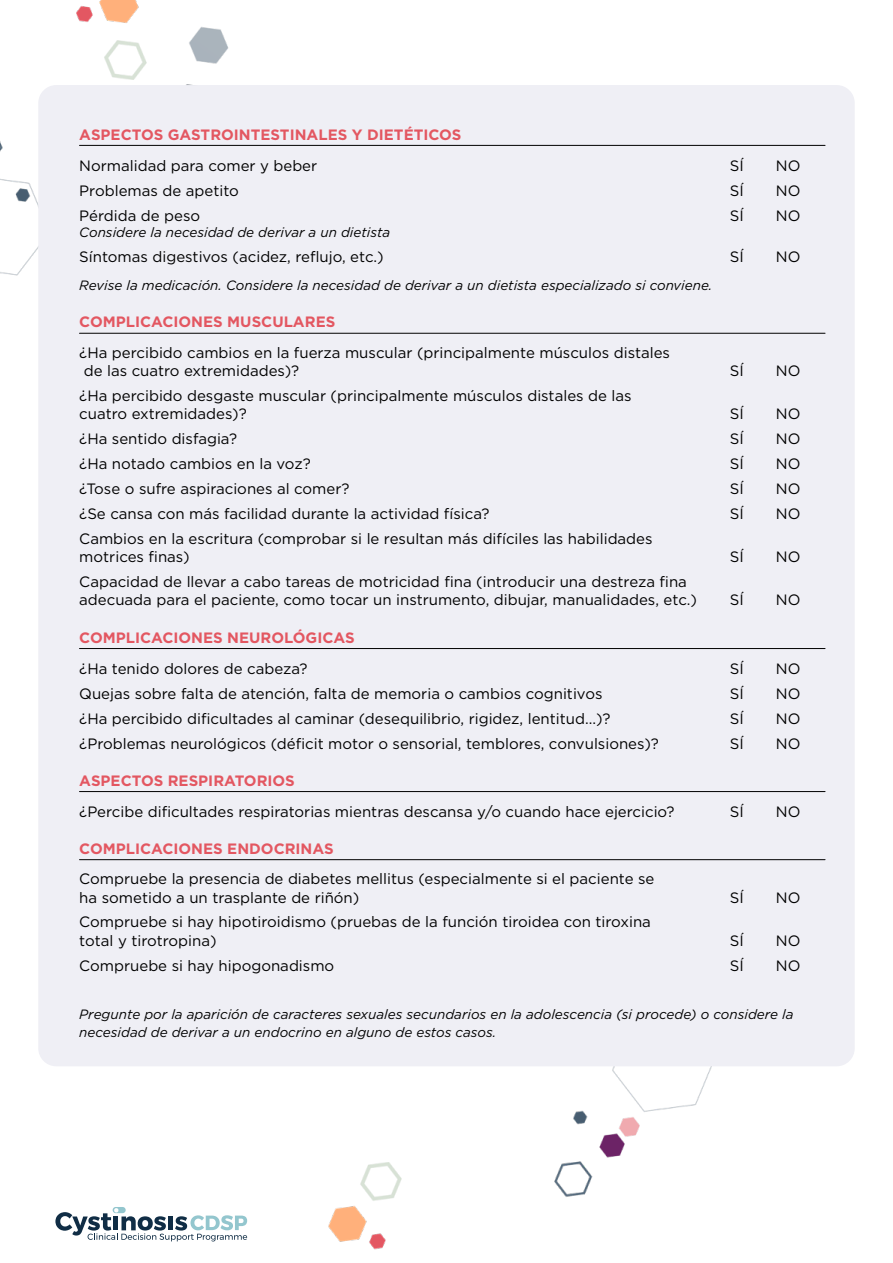
<style>
.page{position:relative;width:893px;height:1263px;background:#fff}
.page>*{position:absolute;margin:0;border:0;box-sizing:border-box;transform-origin:0 0}
.t1{font:15px/18.6px "Gotham";color:#000}
.t2{font:700 15px "Gotham";color:#e35761}
.t3{font:italic 13.5px/18px "Gotham";color:#000}
</style>
<div class="page">
<img style="left:247px;top:1066px;width:465px;height:184px">
<img style="left:0;top:0;width:229px;height:276px">
<svg style="left:55px;top:1207px;width:192px;height:34px"></svg>
<div style="left:38px;top:85px;width:817px;height:981px;background:#efeff5;border-radius:18px"></div>
<hr style="left:79px;top:145px;width:746px;height:1px;background:#000">
<hr style="left:79px;top:333px;width:746px;height:1px;background:#000">
<hr style="left:79px;top:648px;width:746px;height:1px;background:#000">
<hr style="left:79px;top:791px;width:746px;height:1px;background:#000">
<hr style="left:79px;top:859px;width:746px;height:1px;background:#000">
<p class="t2" style="left:79px;top:124px;width:384px">ASPECTOS GASTROINTESTINALES Y DIETÉTICOS</p>
<p class="t1" style="left:79px;top:156px;width:239px">Normalidad para comer y beber</p>
<p class="t1" style="left:730px;top:156px;width:15px">SÍ</p>
<p class="t1" style="left:776px;top:156px;width:26px">NO</p>
<p class="t1" style="left:79px;top:181px;width:161px">Problemas de apetito</p>
<p class="t1" style="left:730px;top:181px;width:15px">SÍ</p>
<p class="t1" style="left:776px;top:181px;width:26px">NO</p>
<p class="t1" style="left:79px;top:206px;width:122px">Pérdida de peso</p>
<p class="t1" style="left:730px;top:206px;width:15px">SÍ</p>
<p class="t1" style="left:776px;top:206px;width:26px">NO</p>
<p class="t3" style="left:79px;top:223px;width:312px">Considere la necesidad de derivar a un dietista</p>
<p class="t1" style="left:79px;top:247px;width:306px">Síntomas digestivos (acidez, reflujo, etc.)</p>
<p class="t1" style="left:730px;top:247px;width:15px">SÍ</p>
<p class="t1" style="left:776px;top:247px;width:26px">NO</p>
<p class="t3" style="left:79px;top:276px;width:634px">Revise la medicación. Considere la necesidad de derivar a un dietista especializado si conviene.</p>
<p class="t2" style="left:79px;top:312px;width:257px">COMPLICACIONES MUSCULARES</p>
<p class="t1" style="left:84px;top:343px;width:588px;text-indent:-4px">¿Ha percibido cambios en la fuerza muscular (principalmente músculos distales de las cuatro extremidades)?</p>
<p class="t1" style="left:730px;top:361px;width:15px">SÍ</p>
<p class="t1" style="left:776px;top:361px;width:26px">NO</p>
<p class="t1" style="left:79px;top:386px;width:554px">¿Ha percibido desgaste muscular (principalmente músculos distales de las cuatro extremidades)?</p>
<p class="t1" style="left:730px;top:404px;width:15px">SÍ</p>
<p class="t1" style="left:776px;top:404px;width:26px">NO</p>
<p class="t1" style="left:79px;top:429px;width:159px">¿Ha sentido disfagia?</p>
<p class="t1" style="left:730px;top:429px;width:15px">SÍ</p>
<p class="t1" style="left:776px;top:429px;width:26px">NO</p>
<p class="t1" style="left:79px;top:454px;width:233px">¿Ha notado cambios en la voz?</p>
<p class="t1" style="left:730px;top:454px;width:15px">SÍ</p>
<p class="t1" style="left:776px;top:454px;width:26px">NO</p>
<p class="t1" style="left:79px;top:479px;width:272px">¿Tose o sufre aspiraciones al comer?</p>
<p class="t1" style="left:730px;top:479px;width:15px">SÍ</p>
<p class="t1" style="left:776px;top:479px;width:26px">NO</p>
<p class="t1" style="left:79px;top:504px;width:412px">¿Se cansa con más facilidad durante la actividad física?</p>
<p class="t1" style="left:730px;top:504px;width:15px">SÍ</p>
<p class="t1" style="left:776px;top:504px;width:26px">NO</p>
<p class="t1" style="left:79px;top:529px;width:575px">Cambios en la escritura (comprobar si le resultan más difíciles las habilidades motrices finas)</p>
<p class="t1" style="left:730px;top:547px;width:15px">SÍ</p>
<p class="t1" style="left:776px;top:547px;width:26px">NO</p>
<p class="t1" style="left:79px;top:572px;width:619px">Capacidad de llevar a cabo tareas de motricidad fina (introducir una destreza fina adecuada para el paciente, como tocar un instrumento, dibujar, manualidades, etc.)</p>
<p class="t1" style="left:730px;top:590px;width:15px">SÍ</p>
<p class="t1" style="left:776px;top:590px;width:26px">NO</p>
<p class="t2" style="left:79px;top:627px;width:277px">COMPLICACIONES NEUROLÓGICAS</p>
<p class="t1" style="left:79px;top:659px;width:230px">¿Ha tenido dolores de cabeza?</p>
<p class="t1" style="left:730px;top:659px;width:15px">SÍ</p>
<p class="t1" style="left:776px;top:659px;width:26px">NO</p>
<p class="t1" style="left:79px;top:684px;width:525px">Quejas sobre falta de atención, falta de memoria o cambios cognitivos</p>
<p class="t1" style="left:730px;top:684px;width:15px">SÍ</p>
<p class="t1" style="left:776px;top:684px;width:26px">NO</p>
<p class="t1" style="left:79px;top:709px;width:533px">¿Ha percibido dificultades al caminar (desequilibrio, rigidez, lentitud...)?</p>
<p class="t1" style="left:730px;top:709px;width:15px">SÍ</p>
<p class="t1" style="left:776px;top:709px;width:26px">NO</p>
<p class="t1" style="left:79px;top:734px;width:581px">¿Problemas neurológicos (déficit motor o sensorial, temblores, convulsiones)?</p>
<p class="t1" style="left:730px;top:734px;width:15px">SÍ</p>
<p class="t1" style="left:776px;top:734px;width:26px">NO</p>
<p class="t2" style="left:79px;top:770px;width:217px">ASPECTOS RESPIRATORIOS</p>
<p class="t1" style="left:79px;top:802px;width:597px">¿Percibe dificultades respiratorias mientras descansa y/o cuando hace ejercicio?</p>
<p class="t1" style="left:730px;top:802px;width:15px">SÍ</p>
<p class="t1" style="left:776px;top:802px;width:26px">NO</p>
<p class="t2" style="left:79px;top:839px;width:256px">COMPLICACIONES ENDOCRINAS</p>
<p class="t1" style="left:79px;top:869px;width:577px">Compruebe la presencia de diabetes mellitus (especialmente si el paciente se ha sometido a un trasplante de riñón)</p>
<p class="t1" style="left:730px;top:888px;width:15px">SÍ</p>
<p class="t1" style="left:776px;top:888px;width:26px">NO</p>
<p class="t1" style="left:79px;top:912px;width:573px">Compruebe si hay hipotiroidismo (pruebas de la función tiroidea con tiroxina total y tirotropina)</p>
<p class="t1" style="left:730px;top:931px;width:15px">SÍ</p>
<p class="t1" style="left:776px;top:931px;width:26px">NO</p>
<p class="t1" style="left:79px;top:956px;width:257px">Compruebe si hay hipogonadismo</p>
<p class="t1" style="left:730px;top:956px;width:15px">SÍ</p>
<p class="t1" style="left:776px;top:956px;width:26px">NO</p>
<p class="t3" style="left:79px;top:1005px;width:716px">Pregunte por la aparición de caracteres sexuales secundarios en la adolescencia (si procede) o considere la necesidad de derivar a un endocrino en alguno de estos casos.</p>
</div>
